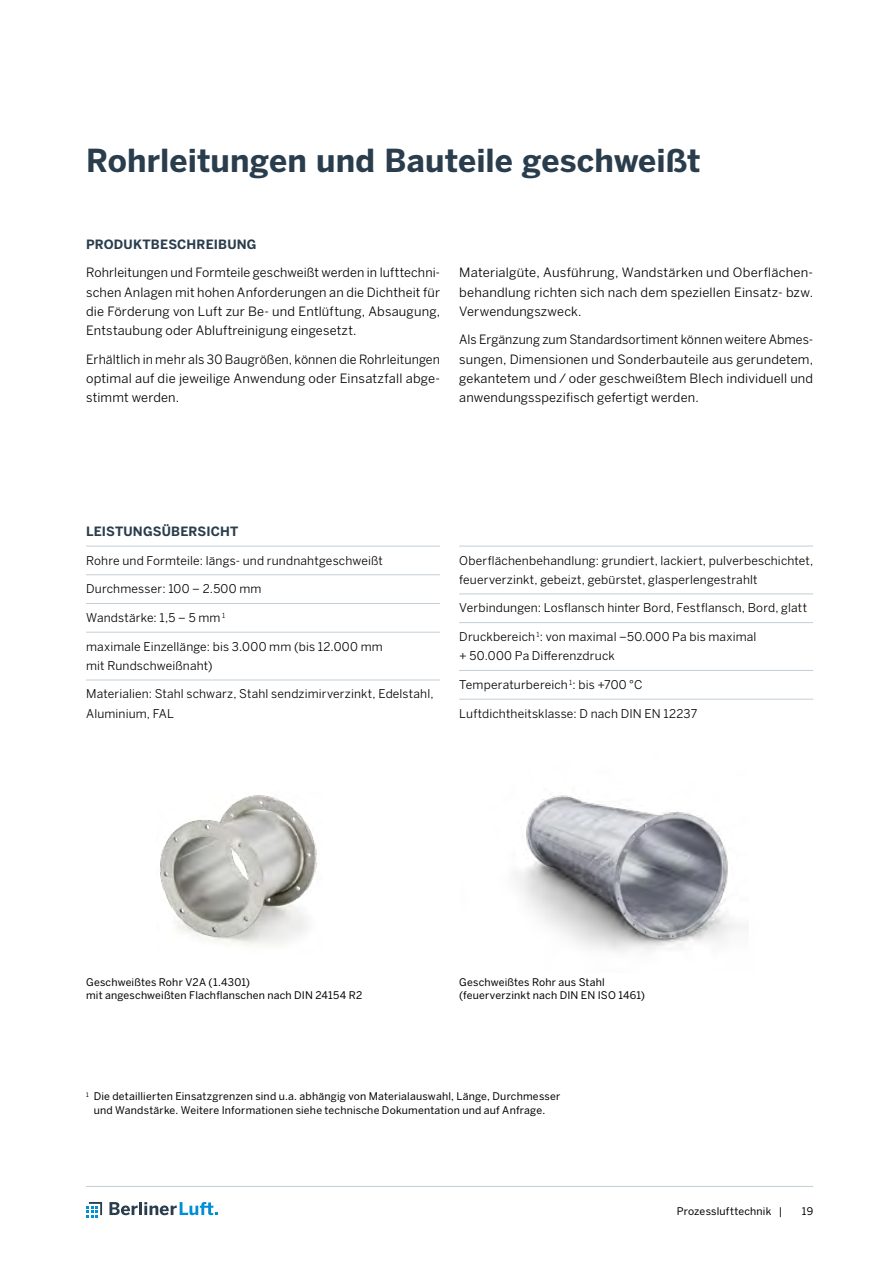
<style>
.page{position:relative;width:893px;height:1263px;background:#fff}
.page>*{position:absolute;margin:0;border:0;box-sizing:border-box;transform-origin:0 0}
.t1{font:700 31.5px "Benton Sans";letter-spacing:.005em;color:#2a3d4d}
.t2{font:12.75px/19.2px "Benton Sans";letter-spacing:.01em;color:#000;text-align:justify}
.t3{font:700 12.75px "Benton Sans";letter-spacing:.01em;color:#2a3d4d}
.t4{font:12px/19.2px "Benton Sans";letter-spacing:.015em;color:#000}
.t5{font:10.5px/13.5px "Benton Sans";letter-spacing:.015em;color:#000}
</style>
<div class="page">
<hr style="left:86px;top:1186px;width:727px;height:1px;background:#c3ced6">
<svg style="left:86px;top:1202px;width:16px;height:16px"></svg>
<svg style="left:109px;top:1202px;width:109px;height:13px"></svg>
<img style="left:515px;top:795px;width:233px;height:157px">
<hr style="left:86px;top:546px;width:354px;height:1px;background:#c3ced6">
<hr style="left:86px;top:574px;width:354px;height:1px;background:#c3ced6">
<hr style="left:86px;top:603px;width:354px;height:1px;background:#c3ced6">
<hr style="left:86px;top:632px;width:354px;height:1px;background:#c3ced6">
<hr style="left:86px;top:680px;width:354px;height:1px;background:#c3ced6">
<img style="left:160px;top:795px;width:157px;height:150px">
<hr style="left:459px;top:546px;width:354px;height:1px;background:#c3ced6">
<hr style="left:459px;top:593px;width:354px;height:1px;background:#c3ced6">
<hr style="left:459px;top:622px;width:354px;height:1px;background:#c3ced6">
<hr style="left:459px;top:670px;width:354px;height:1px;background:#c3ced6">
<hr style="left:459px;top:699px;width:354px;height:1px;background:#c3ced6">
<h1 class="t1" style="left:86px;top:141px;width:616px">Rohrleitungen und Bauteile geschweißt</h1>
<p class="t3" style="left:86px;top:236px;width:172px">PRODUKTBESCHREIBUNG</p>
<p class="t2" style="left:86px;top:263px;width:356px">Rohrleitungen und Formteile geschweißt werden in lufttechni&shy;schen Anlagen mit hohen Anforderungen an die Dichtheit für die Förderung von Luft zur Be- und Entlüftung, Absaugung, Entstaubung oder Abluftreinigung eingesetzt.</p>
<p class="t2" style="left:86px;top:349px;width:355px">Erhältlich in mehr als 30 Baugrößen, können die Rohrleitungen optimal auf die jeweilige Anwendung oder Einsatzfall abge&shy;stimmt werden.</p>
<p class="t2" style="left:459px;top:263px;width:355px">Materialgüte, Ausführung, Wandstärken und Oberflächen&shy;behandlung richten sich nach dem speziellen Einsatz- bzw.<br>Verwendungszweck.</p>
<p class="t2" style="left:459px;top:330px;width:355px">Als Ergänzung zum Standardsortiment können weitere Abmes&shy;sungen, Dimensionen und Sonderbauteile aus gerundetem, gekantetem und / oder geschweißtem Blech individuell und anwendungsspezifisch gefertigt werden.</p>
<p class="t3" style="left:86px;top:523px;width:154px">LEISTUNGSÜBERSICHT</p>
<p class="t4" style="left:86px;top:551px;width:298px">Rohre und Formteile: längs- und rundnahtgeschweißt</p>
<p class="t4" style="left:86px;top:579px;width:177px">Durchmesser: 100 – 2.500 mm</p>
<p class="t4" style="left:86px;top:608px;width:141px">Wandstärke: 1,5 – 5 mm <sup>1</sup></p>
<p class="t4" style="left:86px;top:637px;width:298px">maximale Einzellänge: bis 3.000 mm (bis 12.000 mm mit Rundschweißnaht)</p>
<p class="t4" style="left:86px;top:684px;width:349px">Materialien: Stahl schwarz, Stahl sendzimirverzinkt, Edelstahl,<br>Aluminium, FAL</p>
<p class="t4" style="left:459px;top:551px;width:355px">Oberflächenbehandlung: grundiert, lackiert, pulverbeschichtet, feuerverzinkt, gebeizt, gebürstet, glasperlengestrahlt</p>
<p class="t4" style="left:459px;top:598px;width:349px">Verbindungen: Losflansch hinter Bord, Festflansch, Bord, glatt</p>
<p class="t4" style="left:459px;top:627px;width:299px">Druckbereich <sup>1</sup>: von maximal –50.000 Pa bis maximal + 50.000 Pa Differenzdruck</p>
<p class="t4" style="left:459px;top:675px;width:185px">Temperaturbereich <sup>1</sup>: bis +700 °C</p>
<p class="t4" style="left:459px;top:704px;width:240px">Luftdichtheitsklasse: D nach DIN EN 12237</p>
<p class="t5" style="left:86px;top:975px;width:278px">Geschweißtes Rohr V2A (1.4301)<br>mit angeschweißten Flachflanschen nach DIN 24154 R2</p>
<p class="t5" style="left:459px;top:975px;width:187px">Geschweißtes Rohr aus Stahl (feuerverzinkt nach DIN EN ISO 1461)</p>
<p class="t5" style="left:94px;top:1090px;width:468px;text-indent:-8px"><sup>1</sup> Die detaillierten Einsatzgrenzen sind u.a. abhängig von Materialauswahl, Länge, Durchmesser und Wandstärke. Weitere Informationen siehe technische Dokumentation und auf Anfrage.</p>
<p class="t5" style="left:677px;top:1204px;width:107px">Prozesslufttechnik |</p>
<p class="t5" style="left:802px;top:1205px;width:13px">19</p>
</div>
